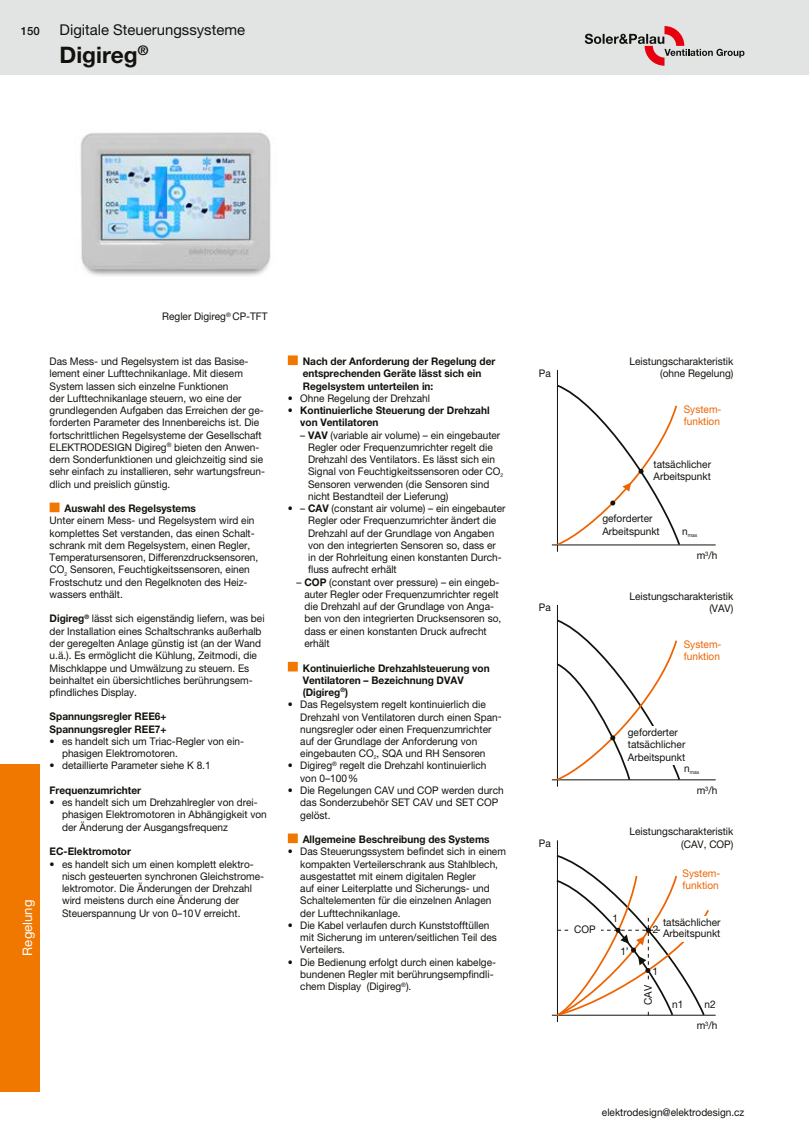
<style>
.page{position:relative;width:809px;height:1141px;background:#fff}
.page>*{position:absolute;margin:0;border:0;box-sizing:border-box;transform-origin:0 0}
.t1{font:700 22.75px "Helvetica Neue LT Pro";color:#12120d}
.t2{font:14.88px "Helvetica Neue LT Pro";color:#12120d}
.t3{font:13.12px "Helvetica Neue LT Pro";color:#fff}
.t4{font:500 11.38px "Helvetica Neue LT Pro";color:#12120d}
.t5{font:10.5px/12.2px "Helvetica Neue LT Pro";color:#12120d;scale:.96 1}
.t6{font:700 10.5px/12.2px "Helvetica Neue LT Pro";color:#12120d;scale:.96 1}
.t7{font:10.5px/12.2px "Helvetica Neue LT Pro";color:#ee6300;scale:.96 1}
.t8{font:5.25px "Helvetica Neue LT Pro";color:#12120d;scale:.96 1}
.s1{font-weight:700}
</style>
<div class="page">
<div style="left:0;top:0;width:809px;height:74px;background:#e2e3e3"></div>
<svg style="left:584px;top:26px;width:160px;height:40px"></svg>
<div style="left:0;top:764px;width:40px;height:327px;background:#f07700"></div>
<div style="left:50px;top:503px;width:10px;height:9px;background:#f07700"></div>
<div style="left:288px;top:355px;width:10px;height:10px;background:#f07700"></div>
<div style="left:288px;top:662px;width:10px;height:9px;background:#f07700"></div>
<div style="left:288px;top:833px;width:10px;height:10px;background:#f07700"></div>
<hr style="left:557px;top:370px;width:1px;height:182px;background:#12120d">
<hr style="left:552px;top:544px;width:163px;height:1px;background:#12120d">
<svg style="left:555px;top:385px;width:126px;height:161px"></svg>
<hr style="left:557px;top:605px;width:1px;height:182px;background:#12120d">
<hr style="left:552px;top:779px;width:163px;height:1px;background:#12120d">
<svg style="left:555px;top:619px;width:126px;height:162px"></svg>
<hr style="left:557px;top:840px;width:1px;height:182px;background:#12120d">
<hr style="left:552px;top:1015px;width:163px;height:1px;background:#12120d">
<svg style="left:554px;top:855px;width:156px;height:161px"></svg>
<div style="left:644px;top:982px;width:9px;height:26px;background:#fff"></div>
<div style="left:569px;top:926px;width:31px;height:11px;background:#fff"></div>
<div style="left:682px;top:916px;width:27px;height:26px;background:#fff"></div>
<img style="left:80px;top:132px;width:191px;height:144px">
<p class="t4" style="left:21px;top:25px;width:20px">150</p>
<h2 class="t2" style="left:60px;top:21px;width:187px">Digitale Steuerungssysteme</h2>
<h1 class="t1" style="left:60px;top:41px;width:90px">Digireg<sup>®</sup></h1>
<p class="t3" style="left:20px;top:955px;width:57px;rotate:-90deg">Regelung</p>
<p class="t5" style="left:162px;top:310px;width:111px">Regler Digireg<sup>®</sup> CP-TFT</p>
<p class="t5" style="left:50px;top:355px;width:226px">Das Mess- und Regelsystem ist das Basise&shy;lement einer Lufttechnikanlage. Mit diesem System lassen sich einzelne Funktionen<br>der Lufttechnikanlage steuern, wo eine der grundlegenden Aufgaben das Erreichen der ge&shy;forderten Parameter des Innenbereichs ist. Die fortschrittlichen Regelsysteme der Gesellschaft ELEKTRODESIGN Digireg<sup>®</sup> bieten den Anwen&shy;dern Sonderfunktionen und gleichzeitig sind sie sehr einfach zu installieren, sehr wartungsfreun&shy;dlich und preislich günstig.</p>
<p class="t6" style="left:64px;top:502px;width:138px">Auswahl des Regelsystems</p>
<p class="t5" style="left:50px;top:514px;width:219px">Unter einem Mess- und Regelsystem wird ein komplettes Set verstanden, das einen Schalt&shy;schrank mit dem Regelsystem, einen Regler, Temperatursensoren, Differenzdrucksensoren, CO<sub>2</sub> Sensoren, Feuchtigkeitssensoren, einen Frostschutz und den Regelknoten des Heiz&shy;wassers enthält.</p>
<p class="t5" style="left:50px;top:612px;width:225px"><span class="s1">Digireg</span><sup>®</sup> lässt sich eigenständig liefern, was bei der Installation eines Schaltschranks außerhalb der geregelten Anlage günstig ist (an der Wand u.ä.). Es ermöglicht die Kühlung, Zeitmodi, die Mischklappe und Umwälzung zu steuern. Es beinhaltet ein übersichtliches berührungsem&shy;pfindliches Display.</p>
<p class="t6" style="left:50px;top:710px;width:123px">Spannungsregler REE6+<br>Spannungsregler REE7+</p>
<p class="t5" style="left:62px;top:735px;width:191px;text-indent:-12px">• es handelt sich um Triac-Regler von ein&shy;phasigen Elektromotoren.</p>
<p class="t5" style="left:50px;top:759px;width:169px">• detaillierte Parameter siehe K 8.1</p>
<p class="t6" style="left:50px;top:784px;width:97px">Frequenzumrichter</p>
<p class="t5" style="left:62px;top:796px;width:215px;text-indent:-12px">• es handelt sich um Drehzahlregler von drei&shy;phasigen Elektromotoren in Abhängigkeit von der Änderung der Ausgangsfrequenz</p>
<p class="t6" style="left:50px;top:845px;width:86px">EC-Elektromotor</p>
<p class="t5" style="left:62px;top:857px;width:212px;text-indent:-12px">• es handelt sich um einen komplett elektro&shy;nisch gesteuerten synchronen Gleichstrome&shy;lektromotor. Die Änderungen der Drehzahl wird meistens durch eine Änderung der Steuerspannung Ur von 0–10V erreicht.</p>
<p class="t6" style="left:303px;top:355px;width:202px">Nach der Anforderung der Regelung der entsprechenden Geräte lässt sich ein<br>Regelsystem unterteilen in:</p>
<p class="t5" style="left:288px;top:392px;width:150px">• Ohne Regelung der Drehzahl</p>
<p class="t6" style="left:300px;top:404px;width:199px;text-indent:-12px">• Kontinuierliche Steuerung der Drehzahl von Ventilatoren</p>
<p class="t5" style="left:308px;top:429px;width:205px;text-indent:-8px">– <span class="s1">VAV</span> (variable air volume) – ein eingebauter Regler oder Frequenzumrichter regelt die Drehzahl des Ventilators. Es lässt sich ein Signal von Feuchtigkeitssensoren oder CO<sub>2<br></sub>Sensoren verwenden (die Sensoren sind nicht Bestandteil der Lieferung)</p>
<p class="t5" style="left:308px;top:502px;width:207px;text-indent:-20px">• – <span class="s1">CAV</span> (constant air volume) – ein eingebauter Regler oder Frequenzumrichter ändert die Drehzahl auf der Grundlage von Angaben von den integrierten Sensoren so, dass er in der Rohrleitung einen konstanten Durch&shy;fluss aufrecht erhält</p>
<p class="t5" style="left:304px;top:576px;width:206px;text-indent:-8px">– <span class="s1">COP</span> (constant over pressure) – ein eingeb&shy;auter Regler oder Frequenzumrichter regelt die Drehzahl auf der Grundlage von Anga&shy;ben von den integrierten Drucksensoren so, dass er einen konstanten Druck aufrecht erhält</p>
<p class="t6" style="left:303px;top:661px;width:196px">Kontinuierliche Drehzahlsteuerung von<br>Ventilatoren – Bezeichnung DVAV (Digireg<sup>®</sup>)</p>
<p class="t5" style="left:300px;top:698px;width:211px;text-indent:-12px">• Das Regelsystem regelt kontinuierlich die Drehzahl von Ventilatoren durch einen Span&shy;nungsregler oder einen Frequenzumrichter auf der Grundlage der Anforderung von eingebauten CO<sub>2</sub>, SQA und RH Sensoren</p>
<p class="t5" style="left:300px;top:759px;width:195px;text-indent:-12px">• Digireg<sup>®</sup> regelt die Drehzahl kontinuierlich von 0–100%</p>
<p class="t5" style="left:300px;top:784px;width:213px;text-indent:-12px">• Die Regelungen CAV und COP werden durch das Sonderzubehör SET CAV und SET COP gelöst.</p>
<p class="t6" style="left:303px;top:833px;width:196px">Allgemeine Beschreibung des Systems</p>
<p class="t5" style="left:300px;top:845px;width:216px;text-indent:-12px">• Das Steuerungssystem befindet sich in einem kompakten Verteilerschrank aus Stahlblech, ausgestattet mit einem digitalen Regler<br>auf einer Leiterplatte und Sicherungs- und Schaltelementen für die einzelnen Anlagen der Lufttechnikanlage.</p>
<p class="t5" style="left:300px;top:919px;width:206px;text-indent:-12px">• Die Kabel verlaufen durch Kunststofftüllen mit Sicherung im unteren/seitlichen Teil des<br>Verteilers.</p>
<p class="t5" style="left:300px;top:956px;width:205px;text-indent:-12px">• Die Bedienung erfolgt durch einen kabelge&shy;bundenen Regler mit berührungsempfindli&shy;chem Display (Digireg<sup>®</sup>).</p>
<p class="t5" style="left:539px;top:367px;width:14px">Pa</p>
<p class="t5" style="left:539px;top:601px;width:14px">Pa</p>
<p class="t5" style="left:629px;top:355px;width:110px;text-align:right">Leistungscharakteristik (ohne Regelung)</p>
<p class="t7" style="left:683px;top:403px;width:41px">System&shy;funktion</p>
<p class="t5" style="left:653px;top:458px;width:61px">tatsächlicher<br>Arbeitspunkt</p>
<p class="t5" style="left:602px;top:512px;width:61px">geforderter<br>Arbeitspunkt</p>
<p class="t8" style="left:682px;top:532px;width:17px"><sup>n</sup>max</p>
<p class="t5" style="left:696px;top:549px;width:23px">m<sup>3</sup>/h</p>
<p class="t5" style="left:629px;top:590px;width:110px;text-align:right">Leistungscharakteristik (VAV)</p>
<p class="t7" style="left:683px;top:638px;width:41px">System&shy;funktion</p>
<p class="t5" style="left:539px;top:837px;width:14px">Pa</p>
<p class="t5" style="left:628px;top:726px;width:61px">geforderter tatsächlicher<br>Arbeitspunkt</p>
<p class="t8" style="left:684px;top:769px;width:17px"><sup>n</sup>max</p>
<p class="t5" style="left:696px;top:784px;width:23px">m<sup>3</sup>/h</p>
<p class="t5" style="left:629px;top:825px;width:110px;text-align:right">Leistungscharakteristik (CAV, COP)</p>
<p class="t7" style="left:682px;top:867px;width:41px">System&shy;funktion</p>
<p class="t5" style="left:612px;top:912px;width:7px">1</p>
<p class="t5" style="left:574px;top:923px;width:24px">COP</p>
<p class="t5" style="left:663px;top:916px;width:61px;line-height:11px">tatsächlicher<br>Arbeitspunkt</p>
<p class="t5" style="left:653px;top:923px;width:7px">2</p>
<p class="t5" style="left:620px;top:945px;width:10px">1’</p>
<p class="t5" style="left:652px;top:965px;width:7px">1</p>
<p class="t5" style="left:641px;top:1005px;width:22px;rotate:-90deg">CAV</p>
<p class="t5" style="left:672px;top:998px;width:13px">n1</p>
<p class="t5" style="left:704px;top:998px;width:13px">n2</p>
<p class="t5" style="left:696px;top:1019px;width:23px">m<sup>3</sup>/h</p>
<p class="t5" style="left:602px;top:1106px;width:150px">elektrodesign@elektrodesign.cz</p>
</div>
